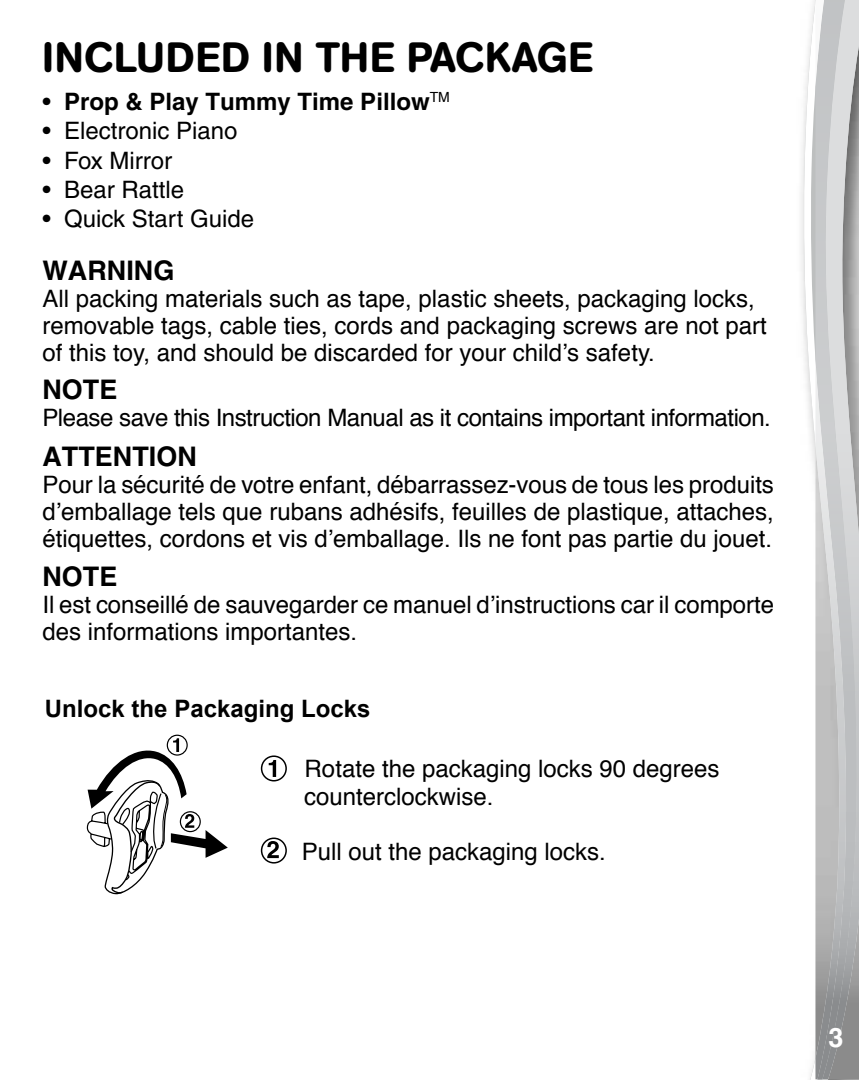
<style>
.page{position:relative;width:859px;height:1080px;background:#fff}
.page>*{position:absolute;margin:0;border:0;box-sizing:border-box;transform-origin:0 0}
.t1{font:500 42px "AG Book Rounded";letter-spacing:.02em;color:#000}
.t2{font:700 27px "Helvetica";color:#000}
.t3{font:700 27px "Helvetica";color:#fff}
.t4{font:24px/27px "Helvetica";color:#000}
.t5{font:24px "Helvetica";letter-spacing:-.02em;color:#000}
.t6{font:500 24px "Helvetica";color:#000}
.t7{font:700 24px "Helvetica";color:#000}
.t8{font:700 24px "Arial";color:#000}
.s1{font-weight:500}
</style>
<div class="page">
<svg style="left:803px;top:0;width:12px;height:1080px"></svg>
<svg style="left:815px;top:1079px;width:13px;height:1px"></svg>
<img style="left:858px;top:0;width:1px;height:1079px">
<img style="left:848px;top:0;width:10px;height:1079px">
<img style="left:815px;top:0;width:33px;height:1079px">
<div style="left:167px;top:735px;width:21px;height:21px;border:1px solid #000;border-radius:50%"></div>
<svg style="left:87px;top:738px;width:141px;height:157px"></svg>
<div style="left:180px;top:811px;width:21px;height:21px;border:1px solid #000;border-radius:50%"></div>
<div style="left:261px;top:755px;width:26px;height:27px;border:2px solid #000;border-radius:50%"></div>
<svg style="left:269px;top:760px;width:7px;height:17px"></svg>
<svg style="left:267px;top:841px;width:12px;height:17px"></svg>
<div style="left:261px;top:838px;width:26px;height:26px;border:2px solid #000;border-radius:50%"></div>
<h1 class="t1" style="left:42px;top:33px;width:552px">INCLUDED IN THE PACKAGE</h1>
<p class="t7" style="left:42px;top:87px;width:409px"><span class="s1">•</span> Prop &amp; Play Tummy Time Pillow<sup>TM</sup></p>
<p class="t6" style="left:42px;top:117px;width:197px">• Electronic Piano</p>
<p class="t6" style="left:42px;top:147px;width:131px">• Fox Mirror</p>
<p class="t6" style="left:42px;top:176px;width:143px">• Bear Rattle</p>
<p class="t6" style="left:42px;top:205px;width:213px">• Quick Start Guide</p>
<p class="t2" style="left:42px;top:254px;width:133px">WARNING</p>
<p class="t4" style="left:42px;top:286px;width:726px">All packing materials such as tape, plastic sheets, packaging locks, removable tags, cable ties, cords and packaging screws are not part of this toy, and should be discarded for your child’s safety.</p>
<p class="t2" style="left:42px;top:373px;width:77px">NOTE</p>
<p class="t5" style="left:42px;top:402px;width:730px">Please save this Instruction Manual as it contains important information.</p>
<p class="t2" style="left:42px;top:440px;width:156px">ATTENTION</p>
<p class="t4" style="left:42px;top:473px;width:733px;text-align:justify">Pour la sécurité de votre enfant, débarrassez-vous de tous les produits d’emballage tels que rubans adhésifs, feuilles de plastique, attaches, étiquettes, cordons et vis d’emballage. Ils ne font pas partie du jouet.</p>
<p class="t2" style="left:42px;top:560px;width:77px">NOTE</p>
<p class="t4" style="left:42px;top:592px;width:733px">Il est conseillé de sauvegarder ce manuel d’instructions car il comporte des informations importantes.</p>
<p class="t8" style="left:45px;top:693px;width:327px">Unlock the Packaging Locks</p>
<p class="t4" style="left:304px;top:755px;width:417px;line-height:28.8px">Rotate the packaging locks 90 degrees counterclockwise.</p>
<p class="t4" style="left:302px;top:839px;width:306px">Pull out the packaging locks.</p>
<p class="t3" style="left:828px;top:1021px;width:17px">3</p>
</div>
